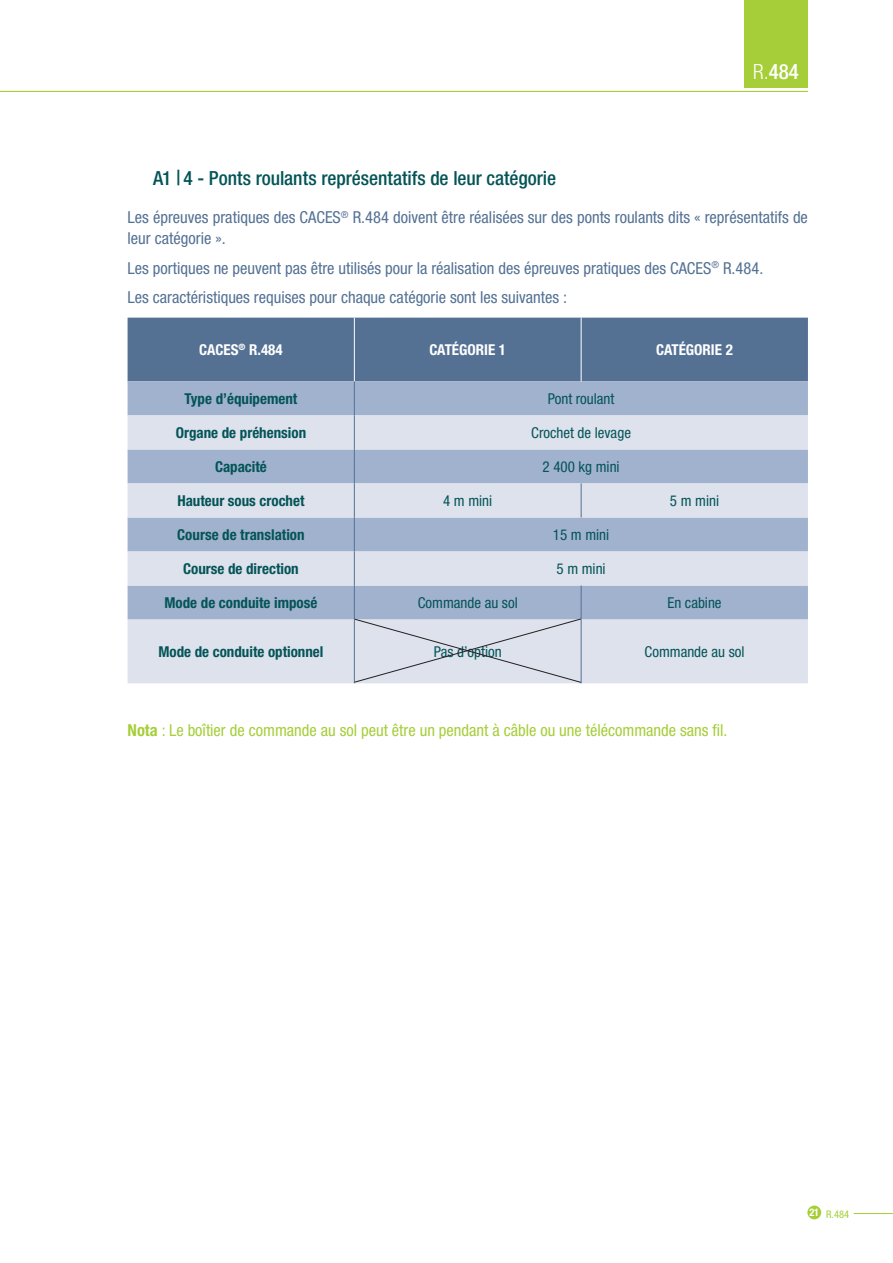
<style>
.page{position:relative;width:893px;height:1263px;background:#fff}
.page>*{position:absolute;margin:0;border:0;box-sizing:border-box;transform-origin:0 0}
.t1{font:500 condensed 21px "Helvetica Neue LT Std";color:#fff}
.t2{font:500 condensed 19.5px "Helvetica Neue LT Std";color:#045457}
.t3{font:condensed 16.5px/21px "Helvetica Neue LT Std";color:#547194}
.t4{font:condensed 16.5px "Helvetica Neue LT Std";color:#a6ce39}
.t5{font:700 condensed 15px "Helvetica Neue LT Std";color:#045457}
.t6{font:condensed 15px "Helvetica Neue LT Std";color:#045457}
.t7{font:700 condensed 15px "Helvetica Neue LT Std";color:#fff}
.t8{font:condensed 10.5px "Helvetica Neue LT Std";color:#a6ce39}
.s1{font-weight:300}
.s2{font-size:21px}
.s3{font-weight:700}
.s4{font-weight:700;color:#fff}
</style>
<div class="page">
<hr style="left:854px;top:1213px;width:39px;height:1px;background:#a6ce39">
<div style="left:807px;top:1205px;width:14px;height:14px;background:#a6ce39;border-radius:50%"></div>
<hr style="left:0;top:91px;width:808px;height:1px;background:#a6ce39">
<div style="left:744px;top:0;width:64px;height:87px;background:#a6ce39"></div>
<div style="left:128px;top:318px;width:680px;height:63px;background:#547194"></div>
<div style="left:128px;top:381px;width:680px;height:34px;background:#a1b2cf"></div>
<svg style="left:128px;top:415px;width:680px;height:268px;background:#c4cee0"></svg>
<hr style="left:354px;top:318px;width:1px;height:63px;background:#fff">
<hr style="left:581px;top:318px;width:1px;height:63px;background:#fff">
<hr style="left:354px;top:381px;width:1px;height:34px;background:#547194">
<hr style="left:354px;top:415px;width:1px;height:34px;background:#547194">
<hr style="left:354px;top:449px;width:1px;height:34px;background:#547194">
<hr style="left:354px;top:483px;width:1px;height:34px;background:#547194">
<hr style="left:581px;top:483px;width:1px;height:34px;background:#547194">
<hr style="left:354px;top:517px;width:1px;height:34px;background:#547194">
<hr style="left:354px;top:551px;width:1px;height:34px;background:#547194">
<hr style="left:354px;top:585px;width:1px;height:34px;background:#547194">
<hr style="left:581px;top:619px;width:1px;height:64px;background:#547194">
<hr style="left:581px;top:585px;width:1px;height:34px;background:#547194">
<svg style="left:354px;top:618px;width:227px;height:65px;background:#d5dae5"></svg>
<p class="t1" style="left:753px;top:59px;width:47px"><span class="s1">R.</span>484</p>
<p class="t2" style="left:153px;top:167px;width:405px">A1 <span class="s2">|</span> 4 - Ponts roulants représentatifs de leur catégorie</p>
<p class="t3" style="left:128px;top:207px;width:682px">Les épreuves pratiques des CACES<sup>®</sup> R.484 doivent être réalisées sur des ponts roulants dits « représentatifs de leur catégorie ».</p>
<p class="t3" style="left:128px;top:253px;width:637px;line-height:29.5px">Les portiques ne peuvent pas être utilisés pour la réalisation des épreuves pratiques des CACES<sup>®</sup> R.484.<br>Les caractéristiques requises pour chaque catégorie sont les suivantes :</p>
<p class="t7" style="left:199px;top:340px;width:85px">CACES<sup>®</sup> R.484</p>
<p class="t7" style="left:429px;top:340px;width:78px">CATÉGORIE 1</p>
<p class="t7" style="left:656px;top:340px;width:78px">CATÉGORIE 2</p>
<p class="t5" style="left:185px;top:389px;width:114px">Type d’équipement</p>
<p class="t6" style="left:548px;top:390px;width:68px">Pont roulant</p>
<p class="t5" style="left:176px;top:423px;width:132px">Organe de préhension</p>
<p class="t6" style="left:531px;top:424px;width:101px">Crochet de levage</p>
<p class="t5" style="left:215px;top:457px;width:53px">Capacité</p>
<p class="t6" style="left:543px;top:458px;width:79px">2 400 kg mini</p>
<p class="t5" style="left:177px;top:491px;width:129px">Hauteur sous crochet</p>
<p class="t6" style="left:443px;top:492px;width:51px">4 m mini</p>
<p class="t6" style="left:670px;top:492px;width:51px">5 m mini</p>
<p class="t5" style="left:177px;top:525px;width:129px">Course de translation</p>
<p class="t6" style="left:553px;top:526px;width:58px">15 m mini</p>
<p class="t5" style="left:183px;top:559px;width:117px">Course de direction</p>
<p class="t6" style="left:557px;top:560px;width:51px">5 m mini</p>
<p class="t5" style="left:164px;top:593px;width:154px">Mode de conduite imposé</p>
<p class="t6" style="left:418px;top:594px;width:101px">Commande au sol</p>
<p class="t6" style="left:667px;top:594px;width:56px">En cabine</p>
<p class="t5" style="left:158px;top:642px;width:167px">Mode de conduite optionnel</p>
<p class="t6" style="left:434px;top:643px;width:70px">Pas d’option</p>
<p class="t6" style="left:645px;top:643px;width:101px">Commande au sol</p>
<p class="t4" style="left:128px;top:721px;width:601px"><span class="s3">Nota</span> : Le boîtier de commande au sol peut être un pendant à câble ou une télécommande sans fil.</p>
<p class="t8" style="left:809px;top:1208px;width:41px"><span class="s4">21</span> R.484</p>
</div>
